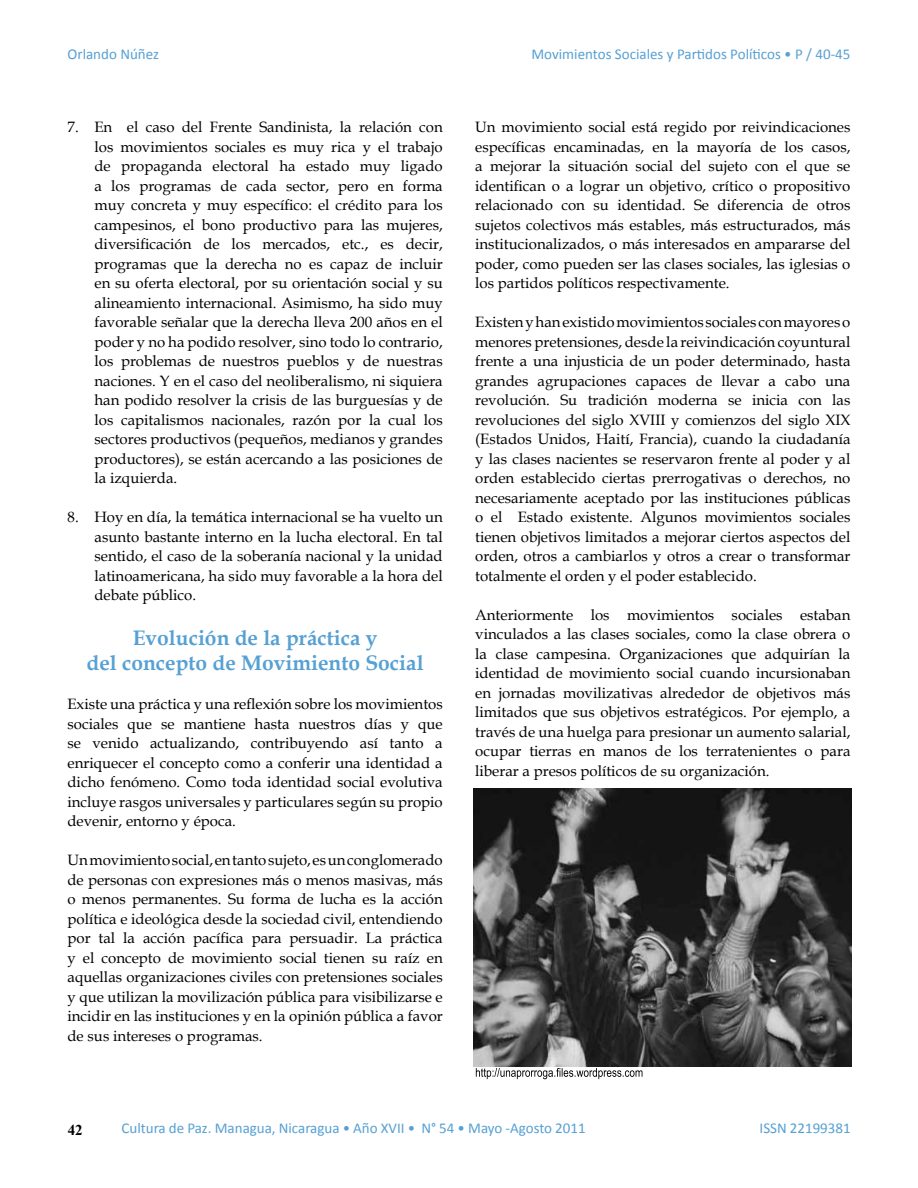
<style>
.page{position:relative;width:918px;height:1188px;background:#fff}
.page>*{position:absolute;margin:0;border:0;box-sizing:border-box;transform-origin:0 0}
.t1{font:700 21px/25.2px "Book Antiqua";color:#56a0d3;text-align:center}
.t2{font:15px/19.5px "Book Antiqua";color:#000;text-align:justify}
.t3{font:15px "Calibri";color:#56a0d3}
.t4{font:700 15px "Times New Roman";color:#000}
</style>
<div class="page">
<img style="left:474px;top:788px;width:377px;height:279px">
<svg style="left:476px;top:1068px;width:166px;height:11px"></svg>
<p class="t3" style="left:68px;top:44px;width:93px">Orlando Núñez</p>
<p class="t2" style="left:94px;top:117px;width:350px;text-indent:-27px">7. En el caso del Frente Sandinista, la relación con los movimientos sociales es muy rica y el trabajo de propaganda electoral ha estado muy ligado a los programas de cada sector, pero en forma muy concreta y muy específico: el crédito para los campesinos, el bono productivo para las mujeres, diversificación de los mercados, etc., es decir, programas que la derecha no es capaz de incluir en su oferta electoral, por su orientación social y su alineamiento internacional. Asimismo, ha sido muy favorable señalar que la derecha lleva 200 años en el poder y no ha podido resolver, sino todo lo contrario, los problemas de nuestros pueblos y de nuestras naciones. Y en el caso del neoliberalismo, ni siquiera han podido resolver la crisis de las burguesías y de los capitalismos nacionales, razón por la cual los sectores productivos (pequeños, medianos y grandes productores), se están acercando a las posiciones de la izquierda.</p>
<p class="t2" style="left:94px;top:507px;width:350px;text-indent:-27px">8. Hoy en día, la temática internacional se ha vuelto un asunto bastante interno en la lucha electoral. En tal sentido, el caso de la soberanía nacional y la unidad latinoamericana, ha sido muy favorable a la hora del debate público.</p>
<h1 class="t1" style="left:87px;top:625px;width:339px">Evolución de la práctica y<br>del concepto de Movimiento Social</h1>
<p class="t2" style="left:68px;top:694px;width:377px">Existe una práctica y una reflexión sobre los movimientos sociales que se mantiene hasta nuestros días y que se venido actualizando, contribuyendo así tanto a enriquecer el concepto como a conferir una identidad a dicho fenómeno. Como toda identidad social evolutiva incluye rasgos universales y particulares según su propio devenir, entorno y época.</p>
<p class="t2" style="left:68px;top:850px;width:377px">Un movimiento social, en tanto sujeto, es un conglomerado de personas con expresiones más o menos masivas, más o menos permanentes. Su forma de lucha es la acción política e ideológica desde la sociedad civil, entendiendo por tal la acción pacífica para persuadir. La práctica y el concepto de movimiento social tienen su raíz en aquellas organizaciones civiles con pretensiones sociales y que utilizan la movilización pública para visibilizarse e incidir en las instituciones y en la opinión pública a favor de sus intereses o programas.</p>
<p class="t3" style="left:531px;top:44px;width:321px">Movimientos Sociales y Partidos Políticos • P / 40-45</p>
<p class="t2" style="left:475px;top:117px;width:377px">Un movimiento social está regido por reivindicaciones específicas encaminadas, en la mayoría de los casos, a mejorar la situación social del sujeto con el que se identifican o a lograr un objetivo, crítico o propositivo relacionado con su identidad. Se diferencia de otros sujetos colectivos más estables, más estructurados, más institucionalizados, o más interesados en ampararse del poder, como pueden ser las clases sociales, las iglesias o los partidos políticos respectivamente.</p>
<p class="t2" style="left:475px;top:312px;width:377px">Existen y han existido movimientos sociales con mayores o menores pretensiones, desde la reivindicación coyuntural frente a una injusticia de un poder determinado, hasta grandes agrupaciones capaces de llevar a cabo una revolución. Su tradición moderna se inicia con las revoluciones del siglo XVIII y comienzos del siglo XIX (Estados Unidos, Haití, Francia), cuando la ciudadanía y las clases nacientes se reservaron frente al poder y al orden establecido ciertas prerrogativas o derechos, no necesariamente aceptado por las instituciones públicas o el Estado existente. Algunos movimientos sociales tienen objetivos limitados a mejorar ciertos aspectos del orden, otros a cambiarlos y otros a crear o transformar totalmente el orden y el poder establecido.</p>
<p class="t2" style="left:475px;top:605px;width:377px">Anteriormente los movimientos sociales estaban vinculados a las clases sociales, como la clase obrera o la clase campesina. Organizaciones que adquirían la identidad de movimiento social cuando incursionaban en jornadas movilizativas alrededor de objetivos más limitados que sus objetivos estratégicos. Por ejemplo, a través de una huelga para presionar un aumento salarial, ocupar tierras en manos de los terratenientes o para liberar a presos políticos de su organización.</p>
<p class="t4" style="left:68px;top:1120px;width:16px">42</p>
<p class="t3" style="left:122px;top:1118px;width:466px">Cultura de Paz. Managua, Nicaragua • Año XVII • N° 54 • Mayo -Agosto 2011</p>
<p class="t3" style="left:760px;top:1118px;width:93px">ISSN 22199381</p>
</div>
